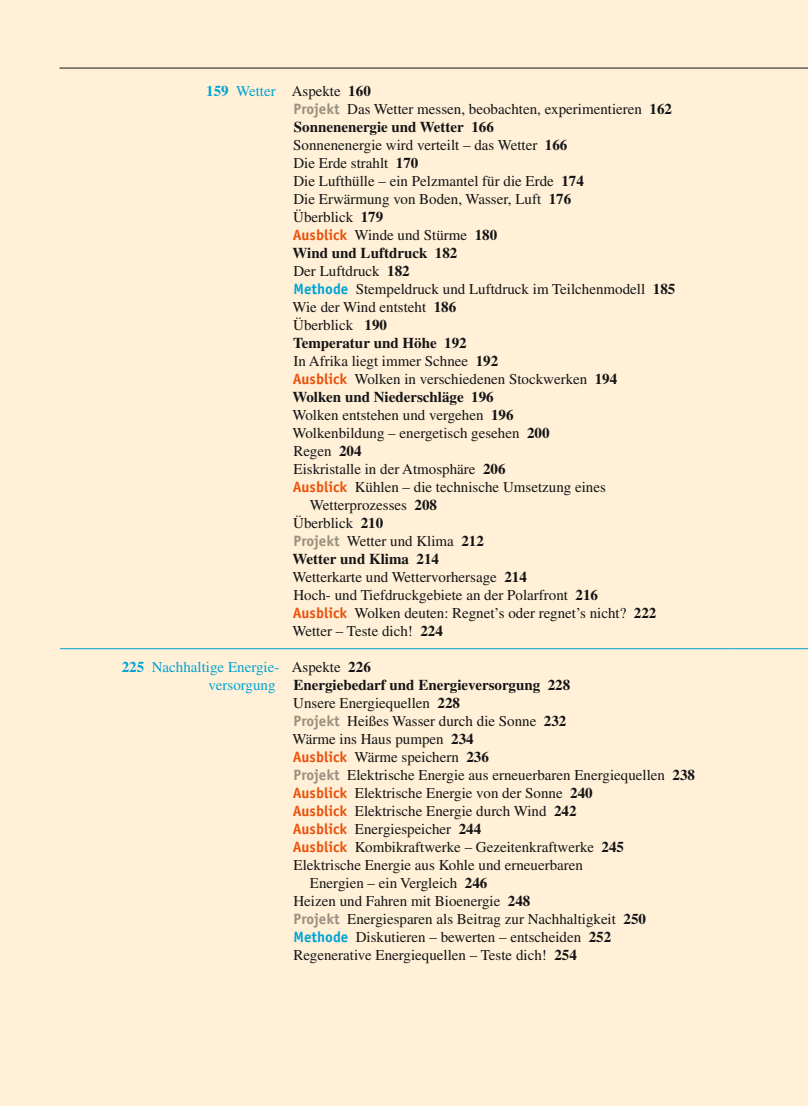
<style>
.page{position:relative;width:808px;height:1106px;background:#fff0d7}
.page>*{position:absolute;margin:0;border:0;box-sizing:border-box;transform-origin:0 0}
.t1{font:15px "Times LT Std";color:#141415}
.t2{font:700 15px "Times LT Std";color:#141415}
.t3{font:15px/18px "Times LT Std";color:#00a3d4;text-align:right}
.s1{font-weight:700;color:#00a3d4}
.s2{color:#00a3d4}
.s3{font-weight:700}
.s4{font-family:"Officina Sans Std";font-weight:700;color:#9a907f}
.s5{font-family:"Officina Sans Std";font-weight:700;color:#ec520b}
.s6{font-family:"Officina Sans Std";font-weight:700;color:#00a3d4}
</style>
<div class="page">
<hr style="left:60px;top:648px;width:216px;height:1px;background:#00a3d4">
<hr style="left:276px;top:648px;width:456px;height:1px;background:#00a3d4">
<hr style="left:732px;top:648px;width:76px;height:1px;background:#00a3d4">
<hr style="left:60px;top:68px;width:748px;height:1px;background:#141415">
<p class="t1" style="left:206px;top:82px;width:166px"><span class="s1">159</span> <span class="s2">Wetter</span> Aspekte <span class="s3">160</span></p>
<p class="t1" style="left:294px;top:100px;width:380px"><span class="s4">Projekt</span> Das Wetter messen, beobachten, experimentieren <span class="s3">162</span></p>
<p class="t2" style="left:294px;top:118px;width:202px">Sonnenenergie und Wetter 166</p>
<p class="t1" style="left:293px;top:136px;width:276px">Sonnenenergie wird verteilt – das Wetter <span class="s3">166</span></p>
<p class="t1" style="left:293px;top:154px;width:126px">Die Erde strahlt <span class="s3">170</span></p>
<p class="t1" style="left:293px;top:172px;width:292px">Die Lufthülle – ein Pelzmantel für die Erde <span class="s3">174</span></p>
<p class="t1" style="left:293px;top:190px;width:279px">Die Erwärmung von Boden, Wasser, Luft <span class="s3">176</span></p>
<p class="t1" style="left:293px;top:208px;width:91px">Überblick <span class="s3">179</span></p>
<p class="t1" style="left:293px;top:226px;width:206px"><span class="s5">Ausblick</span> Winde und Stürme <span class="s3">180</span></p>
<p class="t2" style="left:293px;top:244px;width:166px">Wind und Luftdruck 182</p>
<p class="t1" style="left:293px;top:262px;width:118px">Der Luftdruck <span class="s3">182</span></p>
<p class="t1" style="left:294px;top:280px;width:383px"><span class="s6">Methode</span> Stempeldruck und Luftdruck im Teilchenmodell <span class="s3">185</span></p>
<p class="t1" style="left:292px;top:298px;width:165px">Wie der Wind entsteht <span class="s3">186</span></p>
<p class="t1" style="left:293px;top:316px;width:95px">Überblick <span class="s3">190</span></p>
<p class="t2" style="left:293px;top:334px;width:175px">Temperatur und Höhe 192</p>
<p class="t1" style="left:293px;top:352px;width:206px">In Afrika liegt immer Schnee <span class="s3">192</span></p>
<p class="t1" style="left:293px;top:370px;width:326px"><span class="s5">Ausblick</span> Wolken in verschiedenen Stockwerken <span class="s3">194</span></p>
<p class="t2" style="left:293px;top:388px;width:203px">Wolken und Niederschläge 196</p>
<p class="t1" style="left:292px;top:406px;width:223px">Wolken entstehen und vergehen <span class="s3">196</span></p>
<p class="t1" style="left:292px;top:424px;width:259px">Wolkenbildung – energetisch gesehen <span class="s3">200</span></p>
<p class="t1" style="left:293px;top:442px;width:70px">Regen <span class="s3">204</span></p>
<p class="t1" style="left:293px;top:460px;width:214px">Eiskristalle in der Atmosphäre <span class="s3">206</span></p>
<p class="t1" style="left:293px;top:478px;width:314px"><span class="s5">Ausblick</span> Kühlen – die technische Umsetzung eines</p>
<p class="t1" style="left:310px;top:496px;width:129px">Wetterprozesses <span class="s3">208</span></p>
<p class="t1" style="left:293px;top:514px;width:91px">Überblick <span class="s3">210</span></p>
<p class="t1" style="left:294px;top:532px;width:192px"><span class="s4">Projekt</span> Wetter und Klima <span class="s3">212</span></p>
<p class="t2" style="left:293px;top:550px;width:148px">Wetter und Klima 214</p>
<p class="t1" style="left:292px;top:568px;width:236px">Wetterkarte und Wettervorhersage <span class="s3">214</span></p>
<p class="t1" style="left:293px;top:586px;width:306px">Hoch- und Tiefdruckgebiete an der Polarfront <span class="s3">216</span></p>
<p class="t1" style="left:293px;top:604px;width:365px"><span class="s5">Ausblick</span> Wolken deuten: Regnet’s oder regnet’s nicht? <span class="s3">222</span></p>
<p class="t1" style="left:292px;top:622px;width:152px">Wetter – Teste dich! <span class="s3">224</span></p>
<p class="t3" style="left:122px;top:658px;width:159px"><span class="s3">225</span> Nachhaltige Energie&shy;versorgung</p>
<p class="t1" style="left:292px;top:658px;width:81px">Aspekte <span class="s3">226</span></p>
<p class="t2" style="left:293px;top:676px;width:278px">Energiebedarf und Energieversorgung 228</p>
<p class="t1" style="left:293px;top:694px;width:168px">Unsere Energiequellen <span class="s3">228</span></p>
<p class="t1" style="left:294px;top:712px;width:274px"><span class="s4">Projekt</span> Heißes Wasser durch die Sonne <span class="s3">232</span></p>
<p class="t1" style="left:292px;top:730px;width:183px">Wärme ins Haus pumpen <span class="s3">234</span></p>
<p class="t1" style="left:293px;top:748px;width:197px"><span class="s5">Ausblick</span> Wärme speichern <span class="s3">236</span></p>
<p class="t1" style="left:294px;top:766px;width:403px"><span class="s4">Projekt</span> Elektrische Energie aus erneuerbaren Energiequellen <span class="s3">238</span></p>
<p class="t1" style="left:293px;top:784px;width:301px"><span class="s5">Ausblick</span> Elektrische Energie von der Sonne <span class="s3">240</span></p>
<p class="t1" style="left:293px;top:802px;width:285px"><span class="s5">Ausblick</span> Elektrische Energie durch Wind <span class="s3">242</span></p>
<p class="t1" style="left:293px;top:820px;width:190px"><span class="s5">Ausblick</span> Energiespeicher <span class="s3">244</span></p>
<p class="t1" style="left:293px;top:838px;width:333px"><span class="s5">Ausblick</span> Kombikraftwerke – Gezeitenkraftwerke <span class="s3">245</span></p>
<p class="t1" style="left:294px;top:856px;width:291px">Elektrische Energie aus Kohle und erneuerbaren</p>
<p class="t1" style="left:310px;top:874px;width:179px">Energien – ein Vergleich <span class="s3">246</span></p>
<p class="t1" style="left:293px;top:892px;width:238px">Heizen und Fahren mit Bioenergie <span class="s3">248</span></p>
<p class="t1" style="left:294px;top:910px;width:354px"><span class="s4">Projekt</span> Energiesparen als Beitrag zur Nachhaltigkeit <span class="s3">250</span></p>
<p class="t1" style="left:294px;top:928px;width:319px"><span class="s6">Methode</span> Diskutieren – bewerten – entscheiden <span class="s3">252</span></p>
<p class="t1" style="left:293px;top:946px;width:285px">Regenerative Energiequellen – Teste dich! <span class="s3">254</span></p>
</div>
